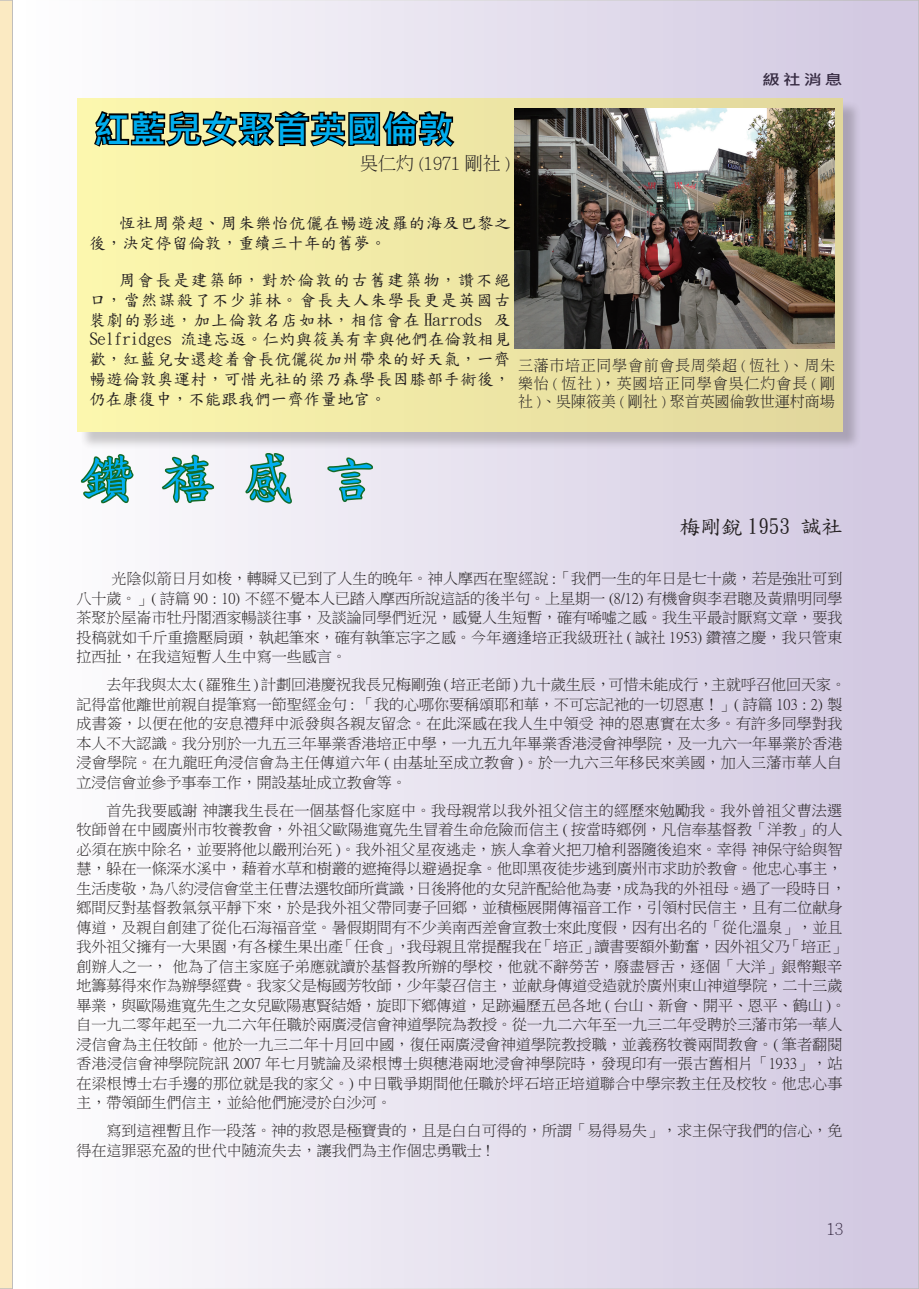
<style>
.page{position:relative;width:919px;height:1289px;background:#fff}
.page>*{position:absolute;margin:0;border:0;box-sizing:border-box;transform-origin:0 0}
.t1{font:54px "DF Kai Shu SB Estd BF";color:#00aeef}
.t2{font:700 36px "Microsoft Jheng Hei";color:#00aeef}
.t3{font:21px "DF Kai Shu SB Estd BF";color:#231f20}
.t4{font:300 18px "Adobe Ming Std";color:#231f20}
.內文2{font:16.5px/19.8px "DF Kai Shu SB Estd BF";letter-spacing:.025em;color:#231f20}
.t5{font:300 16.5px "Adobe Ming Std";color:#231f20}
.內文1{font:15px/19.5px "P Ming Li U";color:#231f20}
.t6{font:300 15px/18px "Adobe Ming Std";letter-spacing:.045em;color:#231f20;text-align:justify}
.t7{font:700 14.55px "Microsoft Jheng Hei";color:#231f20;scale:1.23 1}
</style>
<div class="page">
<div style="left:13px;top:0;width:905px;height:1288px;background:linear-gradient(to right,#fff,#d1c7e1)"></div>
<div style="left:0;top:0;width:13px;height:1288px;background:#fbeac2"></div>
<div style="left:79px;top:100px;width:782px;height:351px;background:#231f20;opacity:.75"></div>
<div style="left:77px;top:98px;width:765px;height:334px;background:linear-gradient(to right,#fcf8ae,#dfd59c)"></div>
<svg style="left:92px;top:109px;width:364px;height:40px;background:#5f5d42"></svg>
<svg style="left:78px;top:174px;width:58px;height:331px;background:#e6e9ac"></svg>
<svg style="left:161px;top:260px;width:54px;height:244px;background:#dee3ab"></svg>
<svg style="left:244px;top:411px;width:49px;height:94px;background:#b0c5a7"></svg>
<svg style="left:326px;top:456px;width:48px;height:47px;background:#a2bead"></svg>
<img style="left:514px;top:109px;width:320px;height:240px">
<hr style="left:0;top:228px;width:1px;height:274px;background:#fbeac2">
<p class="t2" style="left:94px;top:107px;width:361px">紅藍兒女聚首英國倫敦</p>
<p class="t4" style="left:360px;top:153px;width:152px">吳仁灼 (1971 剛社 )</p>
<p class="t7" style="left:762px;top:70px;width:67px">級社消息</p>
<p class="內文2" style="left:89px;top:213px;width:423px;text-indent:30px">恆社周榮超、周朱樂怡伉儷在暢遊波羅的海及巴黎之後，決定停留倫敦，重續三十年的舊夢。</p>
<p class="內文2" style="left:89px;top:270px;width:423px;text-align:justify;text-indent:30px">周會長是建築師，對於倫敦的古舊建築物，讚不絕口，當然謀殺了不少菲林。會長夫人朱學長更是英國古裝劇的影迷，加上倫敦名店如林，相信會在 Harrods 及Selfridges 流連忘返。仁灼與筱美有幸與他們在倫敦相見歡，紅藍兒女還趁着會長伉儷從加州帶來的好天氣，一齊暢遊倫敦奥運村，可惜光社的梁乃森學長因膝部手術後，仍在康復中，不能跟我們一齊作量地官。</p>
<p class="t6" style="left:518px;top:355px;width:318px">三藩市培正同學會前會長周榮超 ( 恆社 )、周朱樂怡 ( 恆社 )，英國培正同學會吳仁灼會長 ( 剛社 )、吳陳筱美 ( 剛社 ) 聚首英國倫敦世運村商場</p>
<p class="t1" style="left:81px;top:451px;width:298px">鑽 禧 感 言</p>
<p class="t3" style="left:679px;top:516px;width:164px">梅剛銳 1953 誠社</p>
<p class="內文1" style="left:77px;top:569px;width:767px;text-align:justify;text-indent:35px">光陰似箭日月如梭，轉瞬又已到了人生的晚年。神人摩西在聖經說 :「我們一生的年日是七十歲，若是強壯可到八十歲。」( 詩篇 90 : 10) 不經不覺本人已踏入摩西所說這話的後半句。上星期一 (8/12) 有機會與李君聰及黃鼎明同學茶聚於屋崙市牡丹閣酒家暢談往事，及談論同學們近況，感覺人生短暫，確有唏噓之感。我生平最討厭寫文章，要我投稿就如千斤重擔壓肩頭，執起筆來，確有執筆忘字之感。今年適逢培正我級班社 ( 誠社 1953) 鑽禧之慶，我只管東拉西扯，在我這短暫人生中寫一些感言。</p>
<p class="內文1" style="left:77px;top:675px;width:771px;text-indent:30px">去年我與太太 ( 羅雅生 ) 計劃回港慶祝我長兄梅剛強 ( 培正老師 ) 九十歲生辰，可惜未能成行，主就呼召他回天家。記得當他離世前親自提筆寫一節聖經金句 : 「我的心哪你要稱頌耶和華，不可忘記衪的一切恩惠！」( 詩篇 103 : 2) 製成書簽，以便在他的安息禮拜中派發與各親友留念。在此深感在我人生中領受神的恩惠實在太多。有許多同學對我本人不大認識。我分別於一九五三年畢業香港培正中學，一九五九年畢業香港浸會神學院，及一九六一年畢業於香港浸會學院。在九龍旺角浸信會為主任傳道六年 ( 由基址至成立教會 )。於一九六三年移民來美國，加入三藩市華人自立浸信會並參予事奉工作，開設基址成立教會等。</p>
<p class="內文1" style="left:77px;top:800px;width:771px;text-indent:30px">首先我要感謝神讓我生長在一個基督化家庭中。我母親常以我外祖父信主的經歷來勉勵我。我外曾祖父曹法選牧師曾在中國廣州市牧養教會，外祖父歐陽進寬先生冒着生命危險而信主 ( 按當時鄉例，凡信奉基督教「洋教」的人必須在族中除名，並要將他以嚴刑治死 )。我外祖父星夜逃走，族人拿着火把刀槍利器隨後追來。幸得神保守給與智慧，躲在一條深水溪中，藉着水草和樹叢的遮掩得以避過捉拿。他即黑夜徒步逃到廣州市求助於教會。他忠心事主，生活虔敬，為八約浸信會堂主任曹法選牧師所賞識，日後將他的女兒許配給他為妻，成為我的外祖母。過了一段時日，鄉間反對基督教氣氛平靜下來，於是我外祖父帶同妻子回鄉，並積極展開傳福音工作，引領村民信主，且有二位献身傳道，及親自創建了從化石海福音堂。暑假期間有不少美南西差會宣教士來此度假，因有出名的「從化溫泉」，並且我外祖父擁有一大果園，有各樣生果出產「任食」，我母親且常提醒我在「培正」讀書要額外勤奮，因外祖父乃「培正」創辦人之一，他為了信主家庭子弟應就讀於基督教所辦的學校，他就不辭勞苦，廢盡唇舌，逐個「大洋」銀幣艱辛地籌募得來作為辦學經費。我家父是梅國芳牧師，少年蒙召信主，並献身傳道受造就於廣州東山神道學院，二十三歲畢業，與歐陽進寬先生之女兒歐陽惠賢結婚，旋即下鄉傳道，足跡遍歷五邑各地 ( 台山、新會、開平、恩平、鶴山 )。自一九二零年起至一九二六年任職於兩廣浸信會神道學院為教授。從一九二六年至一九三二年受聘於三藩市笫一華人浸信會為主任牧師。他於一九三二年十月回中國，復任兩廣浸會神道學院教授職，並義務牧養兩間教會。( 筆者翻閱香港浸信會神學院院訊 2007 年七月號論及梁根博士與穗港兩地浸會神學院時，發現印有一張古舊相片「1933」，站在梁根博士右手邊的那位就是我的家父。) 中日戰爭期間他任職於坪石培正培道聯合中學宗教主任及校牧。他忠心事主，帶領師生們信主，並給他們施浸於白沙河。</p>
<p class="內文1" style="left:77px;top:1121px;width:767px;text-indent:30px">寫到這裡暫且作一段落。神的救恩是極寶貴的，且是白白可得的，所謂「易得易失」，求主保守我們的信心，免得在這罪惡充盈的世代中随流失去，讓我們為主作個忠勇戰士 !</p>
<p class="t5" style="left:826px;top:1220px;width:18px">13</p>
</div>
